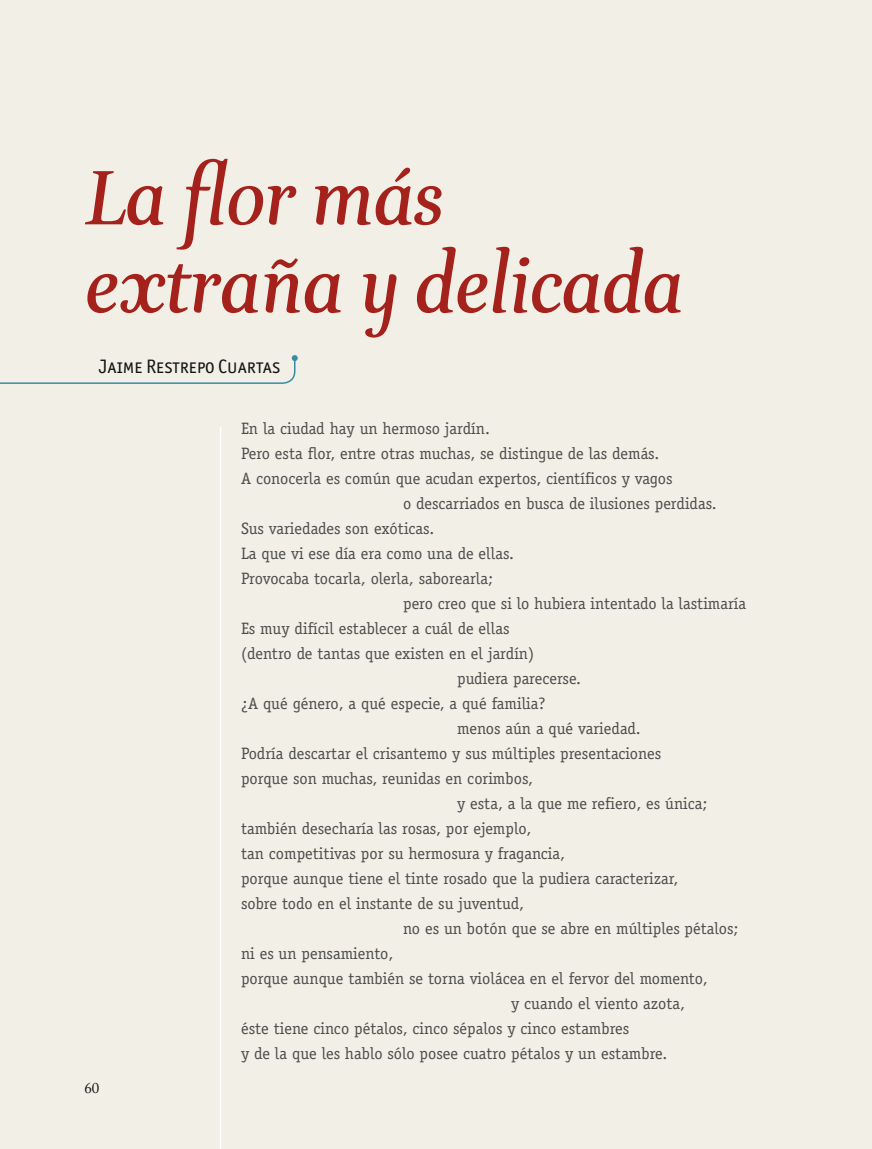
<style>
.page{position:relative;width:872px;height:1149px;background:#fff}
.page>*{position:absolute;margin:0;border:0;box-sizing:border-box;transform-origin:0 0}
.t1{font:italic 700 79.8px/87.9px "Esta";color:#a4221b}
.t2{font:19.5px "Officina Sans ITC Book SC";color:#131413}
.t3{font:16.5px "Officina Serif";color:#4d4d4c}
.t4{font:15px "Adobe Caslon Pro";color:#131413}
</style>
<div class="page">
<div style="left:0;top:0;width:872px;height:1148px;background:#f1efe6"></div>
<svg style="left:0;top:355px;width:298px;height:29px"></svg>
<hr style="left:220px;top:426px;width:1px;height:722px;background:#fff">
<h1 class="t1" style="left:83px;top:157px;width:599px">La flor más extraña y delicada</h1>
<p class="t2" style="left:99px;top:355px;width:183px">Jaime Restrepo Cuartas</p>
<p class="t4" style="left:84px;top:1078px;width:17px">60</p>
<p class="t3" style="left:241px;top:418px;width:250px">En la ciudad hay un hermoso jardín.</p>
<p class="t3" style="left:241px;top:443px;width:420px">Pero esta flor, entre otras muchas, se distingue de las demás.</p>
<p class="t3" style="left:241px;top:468px;width:433px">A conocerla es común que acudan expertos, científicos y vagos</p>
<p class="t3" style="left:403px;top:493px;width:315px">o descarriados en busca de ilusiones perdidas.</p>
<p class="t3" style="left:241px;top:518px;width:195px">Sus variedades son exóticas.</p>
<p class="t3" style="left:241px;top:543px;width:274px">La que vi ese día era como una de ellas.</p>
<p class="t3" style="left:241px;top:568px;width:253px">Provocaba tocarla, olerla, saborearla;</p>
<p class="t3" style="left:403px;top:593px;width:344px">pero creo que si lo hubiera intentado la lastimaría</p>
<p class="t3" style="left:241px;top:618px;width:270px">Es muy difícil establecer a cuál de ellas</p>
<p class="t3" style="left:241px;top:643px;width:295px">(dentro de tantas que existen en el jardín)</p>
<p class="t3" style="left:457px;top:668px;width:125px">pudiera parecerse.</p>
<p class="t3" style="left:241px;top:693px;width:306px">¿A qué género, a qué especie, a qué familia?</p>
<p class="t3" style="left:457px;top:718px;width:185px">menos aún a qué variedad.</p>
<p class="t3" style="left:241px;top:743px;width:421px">Podría descartar el crisantemo y sus múltiples presentaciones</p>
<p class="t3" style="left:241px;top:768px;width:293px">porque son muchas, reunidas en corimbos,</p>
<p class="t3" style="left:457px;top:793px;width:252px">y esta, a la que me refiero, es única;</p>
<p class="t3" style="left:241px;top:818px;width:292px">también desecharía las rosas, por ejemplo,</p>
<p class="t3" style="left:241px;top:843px;width:325px">tan competitivas por su hermosura y fragancia,</p>
<p class="t3" style="left:241px;top:868px;width:439px">porque aunque tiene el tinte rosado que la pudiera caracterizar,</p>
<p class="t3" style="left:241px;top:893px;width:285px">sobre todo en el instante de su juventud,</p>
<p class="t3" style="left:403px;top:918px;width:337px">no es un botón que se abre en múltiples pétalos;</p>
<p class="t3" style="left:241px;top:943px;width:154px">ni es un pensamiento,</p>
<p class="t3" style="left:241px;top:968px;width:468px">porque aunque también se torna violácea en el fervor del momento,</p>
<p class="t3" style="left:511px;top:993px;width:175px">y cuando el viento azota,</p>
<p class="t3" style="left:241px;top:1018px;width:390px">éste tiene cinco pétalos, cinco sépalos y cinco estambres</p>
<p class="t3" style="left:241px;top:1043px;width:428px">y de la que les hablo sólo posee cuatro pétalos y un estambre.</p>
</div>
